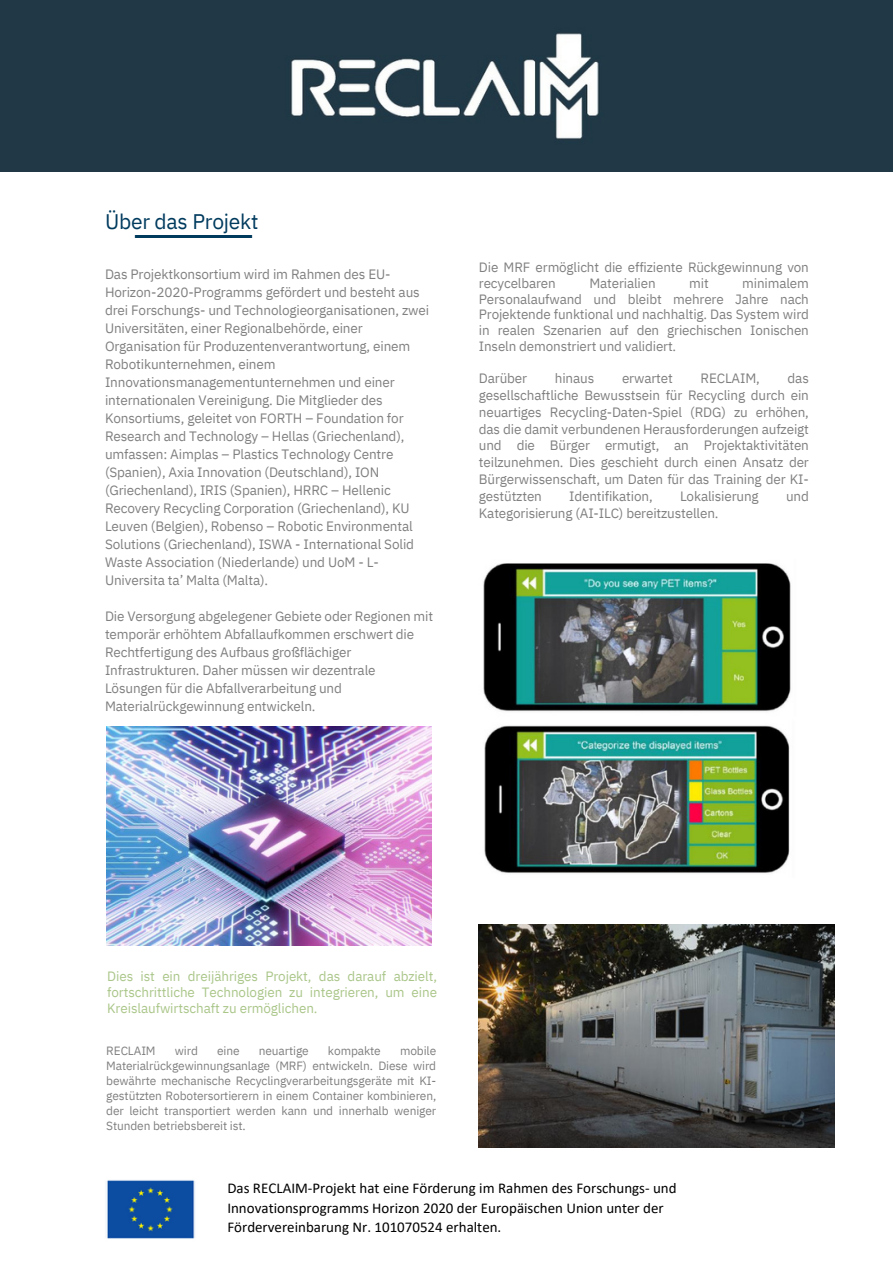
<style>
.page{position:relative;width:894px;height:1264px;background:#fff}
.page>*{position:absolute;margin:0;border:0;box-sizing:border-box;transform-origin:0 0}
.t1{font:21px "IBM Plex Sans";letter-spacing:-.01em;color:#003b5e}
.t2{font:15px/19.2px "Calibri";color:#000}
.t3{font:13.5px/18px "IBM Plex Sans";letter-spacing:-.01em;color:#808080}
.t4{font:13.5px/15.8px "IBM Plex Sans";letter-spacing:-.005em;color:#aac689;text-align:justify}
.t5{font:12px/15px "IBM Plex Sans";letter-spacing:-.01em;color:#808080;text-align:justify}
</style>
<div class="page">
<img style="left:107px;top:1180px;width:88px;height:59px">
<img style="left:0;top:0;width:892px;height:171px">
<img style="left:134px;top:235px;width:119px;height:2px">
<img style="left:106px;top:726px;width:325px;height:219px">
<img style="left:483px;top:563px;width:308px;height:310px">
<img style="left:478px;top:924px;width:356px;height:223px">
<p class="t1" style="left:105px;top:208px;width:155px">Über das Projekt</p>
<h1 class="t3" style="left:105px;top:265px;width:325px">Das Projektkonsortium wird im Rahmen des EU-Horizon-2020-Programms gefördert und besteht aus drei Forschungs- und Technologieorganisationen, zwei Universitäten, einer Regionalbehörde, einer Organisation für Produzentenverantwortung, einem Robotikunternehmen, einem Innovationsmanagementunternehmen und einer internationalen Vereinigung. Die Mitglieder des Konsortiums, geleitet von FORTH – Foundation for Research and Technology – Hellas (Griechenland), umfassen: Aimplas – Plastics Technology Centre (Spanien), Axia Innovation (Deutschland), ION (Griechenland), IRIS (Spanien), HRRC – Hellenic Recovery Recycling Corporation (Griechenland), KU Leuven (Belgien), Robenso – Robotic Environmental Solutions (Griechenland), ISWA - International Solid Waste Association (Niederlande) und UoM - L-Universita ta’ Malta (Malta).</h1>
<h2 class="t3" style="left:105px;top:607px;width:329px">Die Versorgung abgelegener Gebiete oder Regionen mit temporär erhöhtem Abfallaufkommen erschwert die Rechtfertigung des Aufbaus großflächiger Infrastrukturen. Daher müssen wir dezentrale Lösungen für die Abfallverarbeitung und Materialrückgewinnung entwickeln.</h2>
<p class="t3" style="left:479px;top:259px;width:331px;line-height:15.8px">Die MRF ermöglicht die effiziente Rückgewinnung von recycelbaren</p>
<p class="t3" style="left:479px;top:275px;width:331px;line-height:15.8px;text-align:justify;text-indent:263px">minimalem Personalaufwand und bleibt mehrere Jahre nach Projektende funktional und nachhaltig. Das System wird in realen Szenarien auf den griechischen Ionischen Inseln demonstriert und validiert.</p>
<p class="t3" style="left:479px;top:369px;width:50px">Darüber</p>
<p class="t3" style="left:554px;top:369px;width:41px">hinaus</p>
<p class="t3" style="left:622px;top:369px;width:52px">erwartet</p>
<p class="t3" style="left:700px;top:369px;width:61px">RECLAIM,</p>
<p class="t3" style="left:589px;top:274px;width:68px">Materialien</p>
<p class="t3" style="left:689px;top:274px;width:21px">mit</p>
<p class="t3" style="left:479px;top:370px;width:331px;line-height:16.8px;text-align:justify;text-indent:308px">das gesellschaftliche Bewusstsein für Recycling durch ein neuartiges Recycling-Daten-Spiel (RDG) zu erhöhen, das die damit verbundenen Herausforderungen aufzeigt und die Bürger ermutigt, an Projektaktivitäten teilzunehmen. Dies geschieht durch einen Ansatz der Bürgerwissenschaft, um Daten für das Training der KI&shy;gestützten</p>
<p class="t3" style="left:569px;top:487px;width:85px">Identifikation,</p>
<p class="t3" style="left:679px;top:487px;width:80px">Lokalisierung</p>
<p class="t3" style="left:785px;top:487px;width:24px">und</p>
<p class="t3" style="left:479px;top:503px;width:241px">Kategorisierung (AI-ILC) bereitzustellen.</p>
<h3 class="t4" style="left:107px;top:968px;width:331px">Dies ist ein dreijähriges Projekt, das darauf abzielt, fortschrittliche Technologien zu integrieren, um eine Kreislaufwirtschaft zu ermöglichen.</h3>
<h2 class="t5" style="left:106px;top:1043px;width:331px;text-indent:293px">mobile Materialrückgewinnungsanlage (MRF) entwickeln. Diese wird bewährte mechanische Recyclingverarbeitungsgeräte mit KI&shy;gestützten Robotersortierern in einem Container kombinieren, der leicht transportiert werden kann und innerhalb weniger Stunden betriebsbereit ist.</h2>
<h2 class="t5" style="left:106px;top:1043px;width:51px">RECLAIM</h2>
<h2 class="t5" style="left:175px;top:1043px;width:25px">wird</h2>
<h2 class="t5" style="left:217px;top:1043px;width:24px">eine</h2>
<h2 class="t5" style="left:259px;top:1043px;width:51px">neuartige</h2>
<h2 class="t5" style="left:328px;top:1043px;width:54px">kompakte</h2>
<p class="t2" style="left:227px;top:1179px;width:450px">Das RECLAIM-Projekt hat eine Förderung im Rahmen des Forschungs- und<br>Innovationsprogramms Horizon 2020 der Europäischen Union unter der<br>Fördervereinbarung Nr. 101070524 erhalten.</p>
</div>
